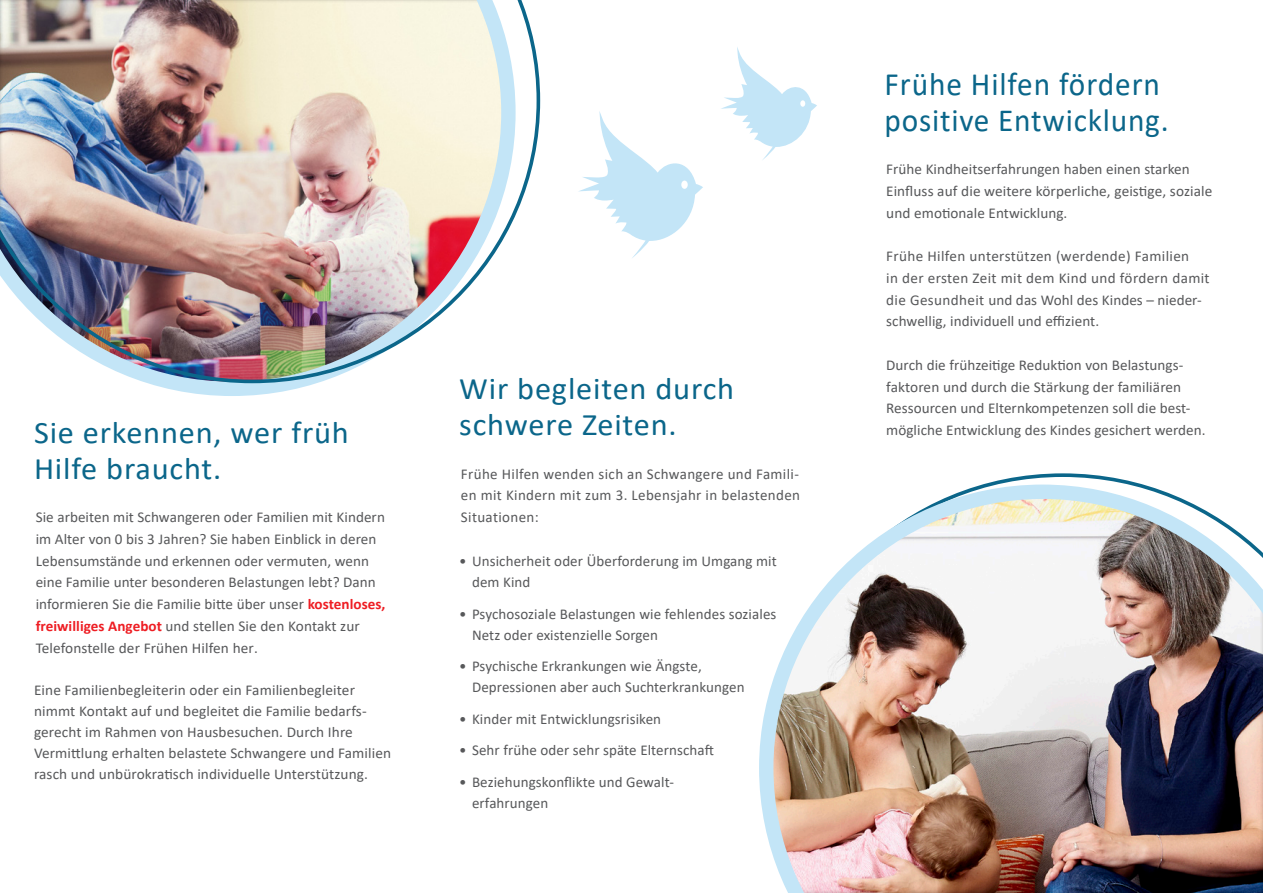
<style>
.page{position:relative;width:1263px;height:893px;background:#fff}
.page>*{position:absolute;margin:0;border:0;box-sizing:border-box;transform-origin:0 0}
.t1{font:32.7px "Calibri";letter-spacing:.03em;color:#0b668a;scale:.96 1}
.t2{font:32.4px "Calibri";letter-spacing:.025em;color:#0b668a}
.t3{font:31.35px/36px "Calibri";letter-spacing:.025em;color:#0b668a}
.t4{font:15px/21.8px "Calibri";letter-spacing:.005em;color:#57585a}
.t5{font:15px/21.8px "Calibri";letter-spacing:.025em;color:#57585a}
.s1{font-weight:700;color:#ee1d23}
</style>
<div class="page">
<img style="left:759px;top:485px;width:504px;height:408px">
<svg style="left:148px;top:383px;width:169px;height:13px"></svg>
<img style="left:0;top:0;width:540px;height:383px">
<svg style="left:578px;top:111px;width:125px;height:147px"></svg>
<svg style="left:721px;top:47px;width:96px;height:113px"></svg>
<p class="t3" style="left:34px;top:413px;width:316px">Sie erkennen, wer früh<br>Hilfe braucht.</p>
<p class="t4" style="left:36px;top:506px;width:351px">Sie arbeiten mit Schwangeren oder Familien mit Kindern im Alter von 0 bis 3 Jahren? Sie haben Einblick in deren Lebensumstände und erkennen oder vermuten, wenn eine Familie unter besonderen Belastungen lebt? Dann informieren Sie die Familie bitte über unser <span class="s1">kostenloses, freiwilliges Angebot</span> und stellen Sie den Kontakt zur Telefonstelle der Frühen Hilfen her.</p>
<p class="t4" style="left:34px;top:679px;width:359px;line-height:21px">Eine Familienbegleiterin oder ein Familienbegleiter nimmt Kontakt auf und begleitet die Familie bedarfs&shy;gerecht im Rahmen von Hausbesuchen. Durch Ihre Vermittlung erhalten belastete Schwangere und Familien rasch und unbürokratisch individuelle Unterstützung.</p>
<p class="t3" style="left:459px;top:370px;width:276px">Wir begleiten durch schwere Zeiten.</p>
<p class="t4" style="left:461px;top:462px;width:341px;text-align:justify">Frühe Hilfen wenden sich an Schwangere und Famili&shy;en mit Kindern mit zum 3. Lebensjahr in belastenden Situationen:</p>
<p class="t4" style="left:472px;top:549px;width:306px;text-indent:-13px">• Unsicherheit oder Überforderung im Umgang mit dem Kind</p>
<p class="t4" style="left:472px;top:603px;width:306px;line-height:21px;text-indent:-13px">• Psychosoziale Belastungen wie fehlendes soziales<br>Netz oder existenzielle Sorgen</p>
<p class="t4" style="left:472px;top:655px;width:274px;line-height:21px;text-indent:-13px">• Psychische Erkrankungen wie Ängste,<br>Depressionen aber auch Suchterkrankungen</p>
<p class="t4" style="left:459px;top:708px;width:203px">• Kinder mit Entwicklungsrisiken</p>
<p class="t4" style="left:459px;top:739px;width:256px">• Sehr frühe oder sehr späte Elternschaft</p>
<p class="t4" style="left:472px;top:771px;width:203px;line-height:21px;text-indent:-13px">• Beziehungskonflikte und Gewalt&shy;erfahrungen</p>
<p class="t1" style="left:884px;top:61px;width:288px">Frühe Hilfen fördern</p>
<p class="t2" style="left:884px;top:97px;width:286px">positive Entwicklung.</p>
<p class="t4" style="left:886px;top:158px;width:328px">Frühe Kindheitserfahrungen haben einen starken<br>Einfluss auf die weitere körperliche, geistige, soziale und emotionale Entwicklung.</p>
<p class="t5" style="left:886px;top:245px;width:325px">Frühe Hilfen unterstützen (werdende) Familien<br>in der ersten Zeit mit dem Kind und fördern damit die Gesundheit und das Wohl des Kindes – nieder&shy;schwellig, individuell und effizient.</p>
<p class="t4" style="left:886px;top:354px;width:321px">Durch die frühzeitige Reduktion von Belastungs&shy;faktoren und durch die Stärkung der familiären Ressourcen und Elternkompetenzen soll die best&shy;mögliche Entwicklung des Kindes gesichert werden.</p>
</div>
